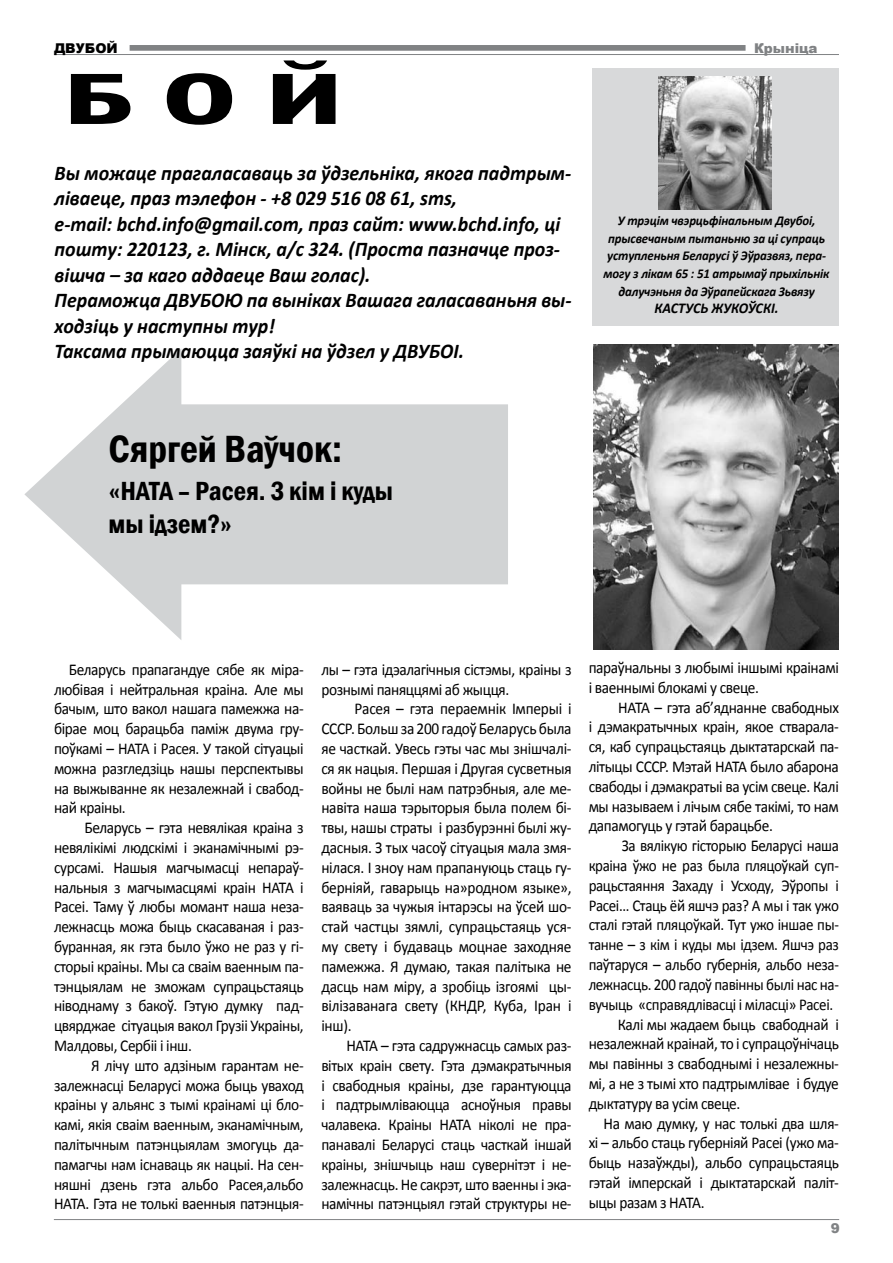
<style>
.page{position:relative;width:893px;height:1263px;background:#fff}
.page>*{position:absolute;margin:0;border:0;box-sizing:border-box;transform-origin:0 0}
.t1{font:600 condensed 75px "Franklin Gothic";color:#000;scale:1.8 1}
.t2{font:600 condensed 39px "Franklin Gothic";color:#000}
.t3{font:600 condensed 27px/33px "Franklin Gothic";color:#000}
.t4{font:italic 700 21px/25.5px "Calibri";color:#000;scale:.95 1}
.t5{font:16.5px/19.8px "Calibri";letter-spacing:-.025em;color:#000;text-align:justify;scale:.93 1}
.t6{font:16.5px "Calibri";letter-spacing:-.025em;color:#000;scale:.91 1}
.t7{font:italic 700 15px "Calibri";color:#000;scale:.95 1}
.t8{font:italic 700 13.5px/17.7px "Calibri";letter-spacing:-.01em;color:#000;text-align:center;scale:.95 1}
.t9{font:900 13.5px "Arial";color:#808284}
.t10{font:900 13.5px "Arial";color:#000}
</style>
<div class="page">
<hr style="left:54px;top:54px;width:785px;height:1px;background:#808284">
<hr style="left:54px;top:1219px;width:785px;height:1px;background:#808284">
<div style="left:592px;top:68px;width:247px;height:257px;background:#d8d9da"></div>
<div style="left:161px;top:404px;width:347px;height:180px;background:#d1d3d4"></div>
<svg style="left:24px;top:349px;width:157px;height:291px"></svg>
<img style="left:659px;top:77px;width:113px;height:132px">
<img style="left:594px;top:344px;width:245px;height:305px">
<div style="left:130px;top:45px;width:616px;height:6px;background:#808284"></div>
<p class="t10" style="left:54px;top:38px;width:65px">ДВУБОЙ</p>
<h1 class="t1" style="left:62px;top:49px;width:158px">БОЙ</h1>
<p class="t4" style="left:55px;top:159px;width:546px">Вы можаце прагаласаваць за ўдзельніка, якога падтрым&shy;ліваеце, праз тэлефон - +8 029 516 08 61, sms,<br>e-mail: bchd.info@gmail.com, праз сайт: www.bchd.info, ці пошту: 220123, г. Мінск, а/с 324. (Проста пазначце проз&shy;вішча – за каго аддаеце Ваш голас).<br>Пераможца ДВУБОЮ па выніках Вашага галасаваньня вы&shy;ходзіць у наступны тур!<br>Таксама прымаюцца заяўкі на ўдзел у ДВУБОІ.</p>
<h2 class="t2" style="left:109px;top:423px;width:235px">Сяргей Ваўчок:</h2>
<h3 class="t3" style="left:109px;top:474px;width:286px">«НАТА – Расея. З кім і куды мы ідзем?»</h3>
<p class="t9" style="left:754px;top:38px;width:65px">Крыніца</p>
<p class="t8" style="left:604px;top:211px;width:239px">У трэцім чвэрцьфінальным Двубоі, прысвечаным пытаньню за ці супраць уступленьня Беларусі ў Эўразвяз, пера&shy;могу з лікам 65 : 51 атрымаў прыхільнік далучэньня да Эўрапейскага Зьвязу</p>
<p class="t7" style="left:654px;top:299px;width:132px">КАСТУСЬ ЖУКОЎСКІ.</p>
<p class="t5" style="left:54px;top:659px;width:270px;text-indent:15px">Беларусь прапагандуе сябе як міра&shy;любівая і нейтральная краіна. Але мы бачым, што вакол нашага памежжа на&shy;бірае моц барацьба паміж двума гру&shy;поўкамі – НАТА і Расея. У такой сітуацыі можна разгледзіць нашы перспектывы на выжыванне як незалежнай і свабод&shy;най краіны.</p>
<p class="t5" style="left:54px;top:817px;width:270px;text-indent:31px">Беларусь – гэта невялікая краіна з невялікімі людскімі і эканамічнымі рэ&shy;сурсамі. Нашыя магчымасці непараў&shy;нальныя з магчымасцямі краін НАТА і Расеі. Таму ў любы момант наша неза&shy;лежнасць можа быць скасаваная і раз&shy;буранная, як гэта было ўжо не раз у гі&shy;сторыі краіны. Мы са сваім ваенным па&shy;тэнцыялам не зможам супрацьстаяць ніводнаму з бакоў. Гэтую думку пад&shy;цвярджае сітуацыя вакол Грузіі Украіны, Малдовы, Сербіі і інш.</p>
<p class="t5" style="left:54px;top:1055px;width:270px;text-indent:37px">Я лічу што адзіным гарантам не&shy;залежнасці Беларусі можа быць уваход краіны у альянс з тымі краінамі ці бло&shy;камі, якія сваім ваенным, эканамічным, палітычным патэнцыялам змогуць да&shy;памагчы нам існаваць як нацыі. На сен&shy;няшні дзень гэта альбо Расея,альбо НАТА. Гэта не толькі ваенныя патэнцыя-</p>
<p class="t5" style="left:321px;top:659px;width:271px">лы – гэта ідэалагічныя сістэмы, краіны з рознымі паняццямі аб жыцця.</p>
<p class="t5" style="left:321px;top:698px;width:271px;text-indent:33px">Расея – гэта пераемнік Імперыі і СССР. Больш за 200 гадоў Беларусь была яе часткай. Увесь гэты час мы знішчалі&shy;ся як нацыя. Першая і Другая сусветныя войны не былі нам патрэбныя, але ме&shy;навіта наша тэрыторыя была полем бі&shy;твы, нашы страты і разбурэнні былі жу&shy;дасныя. З тых часоў сітуацыя мала змя&shy;нілася. І зноу нам прапануюць стаць гу&shy;берніяй, гаварыць на»родном языке», ваяваць за чужыя інтарэсы на ўсей шо&shy;стай частцы зямлі, супрацьстаяць уся&shy;му свету і будаваць моцнае заходняе памежжа. Я думаю, такая палітыка не дасць нам міру, а зробіць ізгоямі цы&shy;вілізаванага свету (КНДР, Куба, Іран і інш).</p>
<p class="t5" style="left:321px;top:1035px;width:271px;text-indent:25px">НАТА – гэта садружнасць самых раз&shy;вітых краін свету. Гэта дэмакратычныя і свабодныя краіны, дзе гарантуюцца і падтрымліваюцца асноўныя правы чалавека. Краіны НАТА ніколі не пра&shy;панавалі Беларусі стаць часткай іншай краіны, знішчыць наш сувернітэт і не&shy;залежнасць. Не сакрэт, што ваенны і эка&shy;намічны патэнцыял гэтай структуры не-</p>
<p class="t5" style="left:589px;top:657px;width:271px">параўнальны з любымі іншымі краінамі і ваеннымі блокамі у свеце.</p>
<p class="t5" style="left:589px;top:696px;width:271px;text-indent:30px">НАТА – гэта аб’яднанне свабодных і дэмакратычных краін, якое стварала&shy;ся, каб супрацьстаяць дыктатарскай па&shy;літыцы СССР. Мэтай НАТА было абарона свабоды і дэмакратыі ва усім свеце. Калі мы называем і лічым сябе такімі, то нам дапамогуць у гэтай барацьбе.</p>
<p class="t6" style="left:622px;top:835px;width:240px">За вялікую гісторыю Беларусі наша</p>
<p class="t6" style="left:589px;top:855px;width:277px">краіна ўжо не раз была пляцоўкай суп-</p>
<p class="t6" style="left:589px;top:875px;width:277px">рацьстаяння Захаду і Усходу, Эўропы і</p>
<p class="t6" style="left:589px;top:895px;width:277px">Расеі… Стаць ёй яшчэ раз? А мы і так ужо</p>
<p class="t6" style="left:589px;top:915px;width:277px">сталі гэтай пляцоўкай. Тут ужо іншае пы-</p>
<p class="t6" style="left:589px;top:934px;width:277px">танне – з кім і куды мы ідзем. Яшчэ раз</p>
<p class="t6" style="left:589px;top:954px;width:277px">паўтаруся – альбо губернія, альбо неза-</p>
<p class="t6" style="left:589px;top:974px;width:277px">лежнасць. 200 гадоў павінны былі нас на-</p>
<p class="t6" style="left:589px;top:994px;width:270px">вучыць «справядлівасці і міласці» Расеі.</p>
<p class="t5" style="left:618px;top:1013px;width:239px">Калі мы жадаем быць свабоднай і</p>
<p class="t5" style="left:589px;top:1033px;width:271px">незалежнай краінай, то і супрацоўнічаць</p>
<p class="t5" style="left:589px;top:1053px;width:271px">мы павінны з свабоднымі і незалежны-</p>
<p class="t5" style="left:589px;top:1073px;width:271px">мі, а не з тымі хто падтрымлівае і будуе</p>
<p class="t5" style="left:589px;top:1092px;width:165px">дыктатуру ва усім свеце.</p>
<p class="t5" style="left:603px;top:1112px;width:255px">На маю думку, у нас толькі два шля-</p>
<p class="t5" style="left:589px;top:1132px;width:271px">хі – альбо стаць губерніяй Расеі (ужо ма-</p>
<p class="t5" style="left:589px;top:1152px;width:271px">быць назаўжды), альбо супрацьстаяць</p>
<p class="t5" style="left:589px;top:1172px;width:271px">гэтай імперскай і дыктатарскай паліт-</p>
<p class="t5" style="left:589px;top:1191px;width:126px">ыцы разам з НАТА.</p>
</div>
